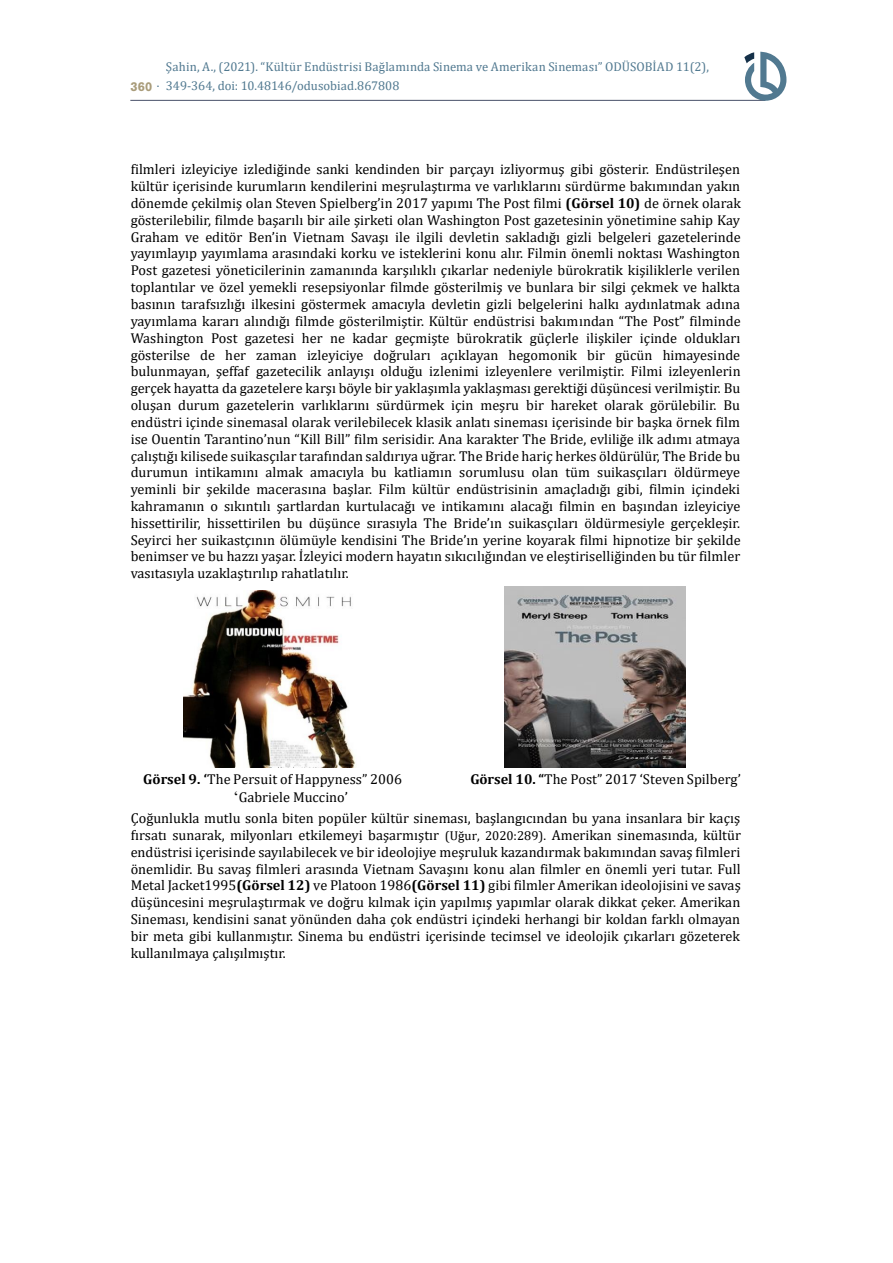
<style>
.page{position:relative;width:893px;height:1263px;background:#fff}
.page>*{position:absolute;margin:0;border:0;box-sizing:border-box;transform-origin:0 0}
.t1{font:14.25px/16.8px "Cambria";color:#000;text-align:justify}
.Odü_Metin__tırnaklı{font:12.75px/19.5px "Cambria";letter-spacing:.005em;color:#517990}
.Odü_Metin__tırnaklı-2{font:700 12.75px "Akzidenz Grotesk Pro";color:#a99c7a}
.s1{font-weight:700}
.s2{font-family:"Times New Roman";font-size:15.9px}
.s3{font-size:12.9px}
</style>
<div class="page">
<hr style="left:130px;top:100px;width:635px;height:1px;background:#485069">
<svg style="left:744px;top:52px;width:42px;height:49px"></svg>
<img style="left:184px;top:591px;width:172px;height:176px">
<img style="left:504px;top:586px;width:181px;height:181px">
<p class="Odü_Metin__tırnaklı" style="left:166px;top:56px;width:545px">Şahin, A., (2021). “Kültür Endüstrisi Bağlamında Sinema ve Amerikan Sineması” ODÜSOBİAD 11(2),<br>349-364, doi: 10.48146/odusobiad.867808</p>
<p class="Odü_Metin__tırnaklı-2" style="left:130px;top:78px;width:31px">360 <sup>.</sup></p>
<p class="t1" style="left:131px;top:161px;width:612px">filmleri izleyiciye izledig inde sanki kendinden bir parçayı izliyormuş gibi go sterir. Endu strileşen ku ltu r içerisinde kurumların kendilerini meşrulaştırma ve varlıklarını su rdu rme bakımından yakın do nemde çekilmiş olan Steven Spielberg’in 2017 yapımı The Post filmi <span class="s1">(Görsel 10)</span> de o rnek olarak go sterilebilir, filmde başarılı bir aile şirketi olan Washington Post gazetesinin yo netimine sahip Kay Graham ve edito r Ben’in Vietnam Savaşı ile ilgili devletin sakladıg ı gizli belgeleri gazetelerinde yayımlayıp yayımlama arasındaki korku ve isteklerini konu alır. Filmin o nemli noktası Washington Post gazetesi yo neticilerinin zamanında karşılıklı çıkarlar nedeniyle bu rokratik kişiliklerle verilen toplantılar ve o zel yemekli resepsiyonlar filmde go sterilmiş ve bunlara bir silgi çekmek ve halkta basının tarafsızlıg ı ilkesini go stermek amacıyla devletin gizli belgelerini halkı aydınlatmak adına yayımlama kararı alındıg ı filmde go sterilmiştir. Ku ltu r endu strisi bakımından “The Post” filminde Washington Post gazetesi her ne kadar geçmişte bu rokratik gu çlerle ilişkiler içinde oldukları go sterilse de her zaman izleyiciye dog ruları açıklayan hegomonik bir gu cu n himayesinde bulunmayan, şeffaf gazetecilik anlayışı oldug u izlenimi izleyenlere verilmiştir. Filmi izleyenlerin gerçek hayatta da gazetelere karşı bo yle bir yaklaşımla yaklaşması gerektig i du şu ncesi verilmiştir. Bu oluşan durum gazetelerin varlıklarını su rdu rmek için meşru bir hareket olarak go ru lebilir. Bu endu stri içinde sinemasal olarak verilebilecek klasik anlatı sineması içerisinde bir başka o rnek film ise Ouentin Tarantino’nun “Kill Bill” film serisidir. Ana karakter The Bride, evlilig e ilk adımı atmaya çalıştıg ı kilisede suikasçılar tarafından saldırıya ug rar. The Bride hariç herkes o ldu ru lu r, The Bride bu durumun intikamını almak amacıyla bu katliamın sorumlusu olan tu m suikasçıları o ldu rmeye yeminli bir şekilde macerasına başlar. Film ku ltu r endu strisinin amaçladıg ı gibi, filmin içindeki kahramanın o sıkıntılı şartlardan kurtulacag ı ve intikamını alacag ı filmin en başından izleyiciye hissettirilir, hissettirilen bu du şu nce sırasıyla The Bride’ın suikasçıları o ldu rmesiyle gerçekleşir.<br>Seyirci her suikastçının o lu mu yle kendisini The Bride’ın yerine koyarak filmi hipnotize bir şekilde benimser ve bu hazzı yaşar. I zleyici modern hayatın sıkıcılıg ından ve eleştirisellig inden bu tu r filmler vasıtasıyla uzaklaştırılıp rahatlatılır.</p>
<p class="t1" style="left:143px;top:770px;width:260px"><span class="s1">Görsel 9. ‘</span>The Persuit of Happyness” 2006</p>
<p class="t1" style="left:470px;top:770px;width:272px"><span class="s1">Görsel 10. “</span>The Post” 2017 ‘Steven Spilberg’</p>
<p class="t1" style="left:131px;top:786px;width:611px;line-height:21.3px;text-indent:103px"><span class="s2">‘</span>Gabriele Muccino’<br>Çog unlukla mutlu sonla biten popu ler ku ltu r sineması, başlangıcından bu yana insanlara bir kaçış</p>
<p class="t1" style="left:131px;top:826px;width:612px">fırsatı sunarak, milyonları etkilemeyi başarmıştır <span class="s3">(Uğur, 2020:289).</span> Amerikan sinemasında, ku ltu r endu strisi içerisinde sayılabilecek ve bir ideolojiye meşruluk kazandırmak bakımından savaş filmleri o nemlidir. Bu savaş filmleri arasında Vietnam Savaşını konu alan filmler en o nemli yeri tutar. Full Metal Jacket1995<span class="s1">(Görsel 12)</span> ve Platoon 1986<span class="s1">(Görsel 11)</span> gibi filmler Amerikan ideolojisini ve savaş du şu ncesini meşrulaştırmak ve dog ru kılmak için yapılmış yapımlar olarak dikkat çeker. Amerikan Sineması, kendisini sanat yo nu nden daha çok endu stri içindeki herhangi bir koldan farklı olmayan bir meta gibi kullanmıştır. Sinema bu endu stri içerisinde tecimsel ve ideolojik çıkarları go zeterek kullanılmaya çalışılmıştır.</p>
</div>
